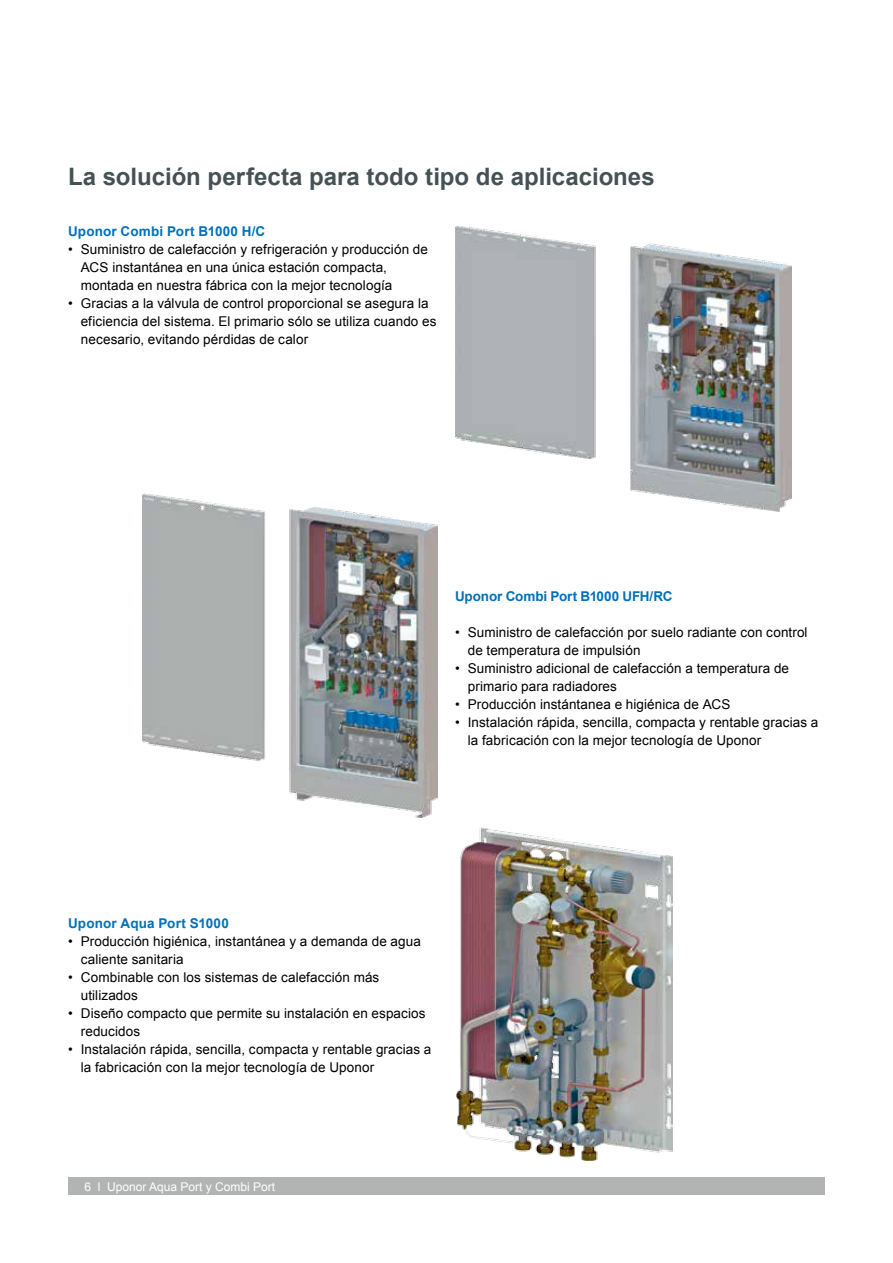
<style>
.page{position:relative;width:893px;height:1263px;background:#fff}
.page>*{position:absolute;margin:0;border:0;box-sizing:border-box;transform-origin:0 0}
.t1{font:700 24px "Arial";color:#465155}
.t2{font:13.5px/18px "Arial";letter-spacing:.005em;color:#000}
.t3{font:700 13.5px "Arial";letter-spacing:.005em;color:#0071ba}
.t4{font:12px "Arial";color:#fff}
</style>
<div class="page">
<div style="left:68px;top:1178px;width:757px;height:17px;background:#b2b3b3"></div>
<img style="left:142px;top:494px;width:296px;height:323px">
<img style="left:455px;top:226px;width:337px;height:286px">
<img style="left:456px;top:828px;width:216px;height:333px">
<h1 class="t1" style="left:68px;top:160px;width:588px">La solución perfecta para todo tipo de aplicaciones</h1>
<p class="t3" style="left:68px;top:222px;width:199px">Uponor Combi Port B1000 H/C</p>
<p class="t2" style="left:81px;top:240px;width:349px;text-indent:-13px">• Suministro de calefacción y refrigeración y producción de<br>ACS instantánea en una única estación compacta, montada en nuestra fábrica con la mejor tecnología</p>
<p class="t2" style="left:81px;top:294px;width:357px;text-indent:-13px">• Gracias a la válvula de control proporcional se asegura la eficiencia del sistema. El primario sólo se utiliza cuando es necesario, evitando pérdidas de calor</p>
<p class="t3" style="left:455px;top:587px;width:219px">Uponor Combi Port B1000 UFH/RC</p>
<p class="t2" style="left:468px;top:623px;width:341px;text-indent:-13px">• Suministro de calefacción por suelo radiante con control de temperatura de impulsión</p>
<p class="t2" style="left:468px;top:659px;width:323px;text-indent:-13px">• Suministro adicional de calefacción a temperatura de primario para radiadores</p>
<p class="t2" style="left:455px;top:695px;width:277px">• Producción instántanea e higiénica de ACS</p>
<p class="t2" style="left:468px;top:713px;width:352px;text-indent:-13px">• Instalación rápida, sencilla, compacta y rentable gracias a la fabricación con la mejor tecnología de Uponor</p>
<p class="t3" style="left:68px;top:914px;width:162px">Uponor Aqua Port S1000</p>
<p class="t2" style="left:81px;top:932px;width:342px;text-indent:-13px">• Producción higiénica, instantánea y a demanda de agua caliente sanitaria</p>
<p class="t2" style="left:81px;top:968px;width:300px;text-indent:-13px">• Combinable con los sistemas de calefacción más utilizados</p>
<p class="t2" style="left:81px;top:1004px;width:346px;text-indent:-13px">• Diseño compacto que permite su instalación en espacios reducidos</p>
<p class="t2" style="left:81px;top:1040px;width:352px;text-indent:-13px">• Instalación rápida, sencilla, compacta y rentable gracias a la fabricación con la mejor tecnología de Uponor</p>
<p class="t4" style="left:85px;top:1179px;width:192px">6 l Uponor Aqua Port y Combi Port</p>
</div>
